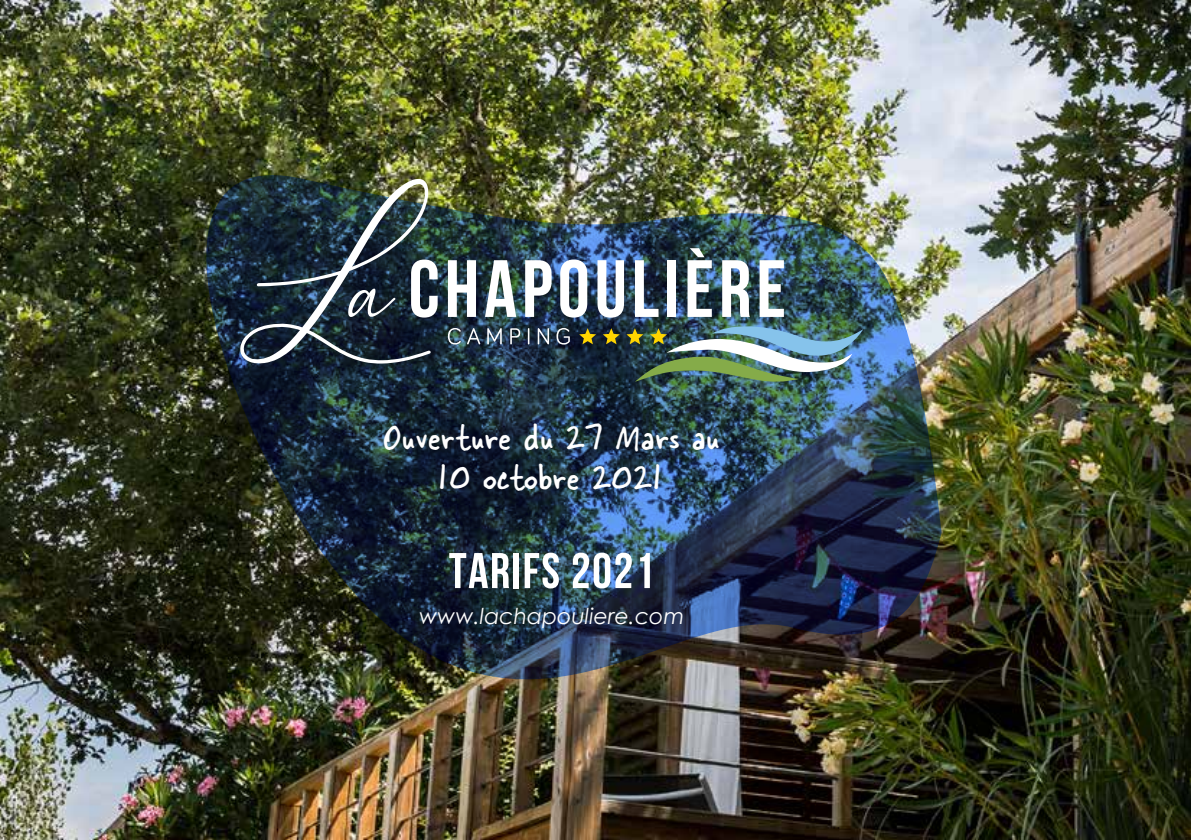
<style>
.page{position:relative;width:1191px;height:840px;background:#fff}
.page>*{position:absolute;margin:0;border:0;box-sizing:border-box;transform-origin:0 0}
.t1{font:700 50px "Bebas Neue";letter-spacing:.03em;color:#fff}
.t2{font:40px/40px "Skippy Sharp";letter-spacing:.03em;color:#fff;text-align:center}
.t3{font:italic 22px "Century Gothic";color:#fff}
</style>
<div class="page">
<img style="left:0;top:0;width:1191px;height:839px">
<img style="left:204px;top:173px;width:737px;height:508px">
<svg style="left:448px;top:328px;width:13px;height:16px"></svg>
<svg style="left:467px;top:328px;width:13px;height:16px"></svg>
<svg style="left:487px;top:328px;width:15px;height:16px"></svg>
<svg style="left:510px;top:328px;width:10px;height:16px"></svg>
<svg style="left:528px;top:328px;width:1px;height:16px"></svg>
<svg style="left:538px;top:328px;width:11px;height:16px"></svg>
<svg style="left:556px;top:328px;width:14px;height:16px"></svg>
<svg style="left:579px;top:328px;width:17px;height:16px"></svg>
<svg style="left:603px;top:328px;width:17px;height:16px"></svg>
<svg style="left:448px;top:260px;width:28px;height:57px"></svg>
<svg style="left:485px;top:260px;width:31px;height:57px"></svg>
<svg style="left:525px;top:260px;width:26px;height:57px"></svg>
<svg style="left:560px;top:259px;width:27px;height:58px"></svg>
<svg style="left:597px;top:260px;width:27px;height:57px"></svg>
<svg style="left:635px;top:260px;width:23px;height:57px"></svg>
<div style="left:667px;top:260px;width:9px;height:57px;background:#fff"></div>
<svg style="left:687px;top:248px;width:25px;height:69px"></svg>
<svg style="left:722px;top:260px;width:28px;height:57px"></svg>
<svg style="left:759px;top:260px;width:25px;height:57px"></svg>
<img style="left:240px;top:178px;width:197px;height:185px">
<img style="left:626px;top:323px;width:237px;height:60px">
<p class="t2" style="left:383px;top:414px;width:337px">Ouverture du 27 Mars au<br>10 octobre 2021</p>
<p class="t1" style="left:449px;top:543px;width:207px">TARIFS 2021</p>
<p class="t3" style="left:419px;top:602px;width:267px">www.lachapouliere.com</p>
</div>
